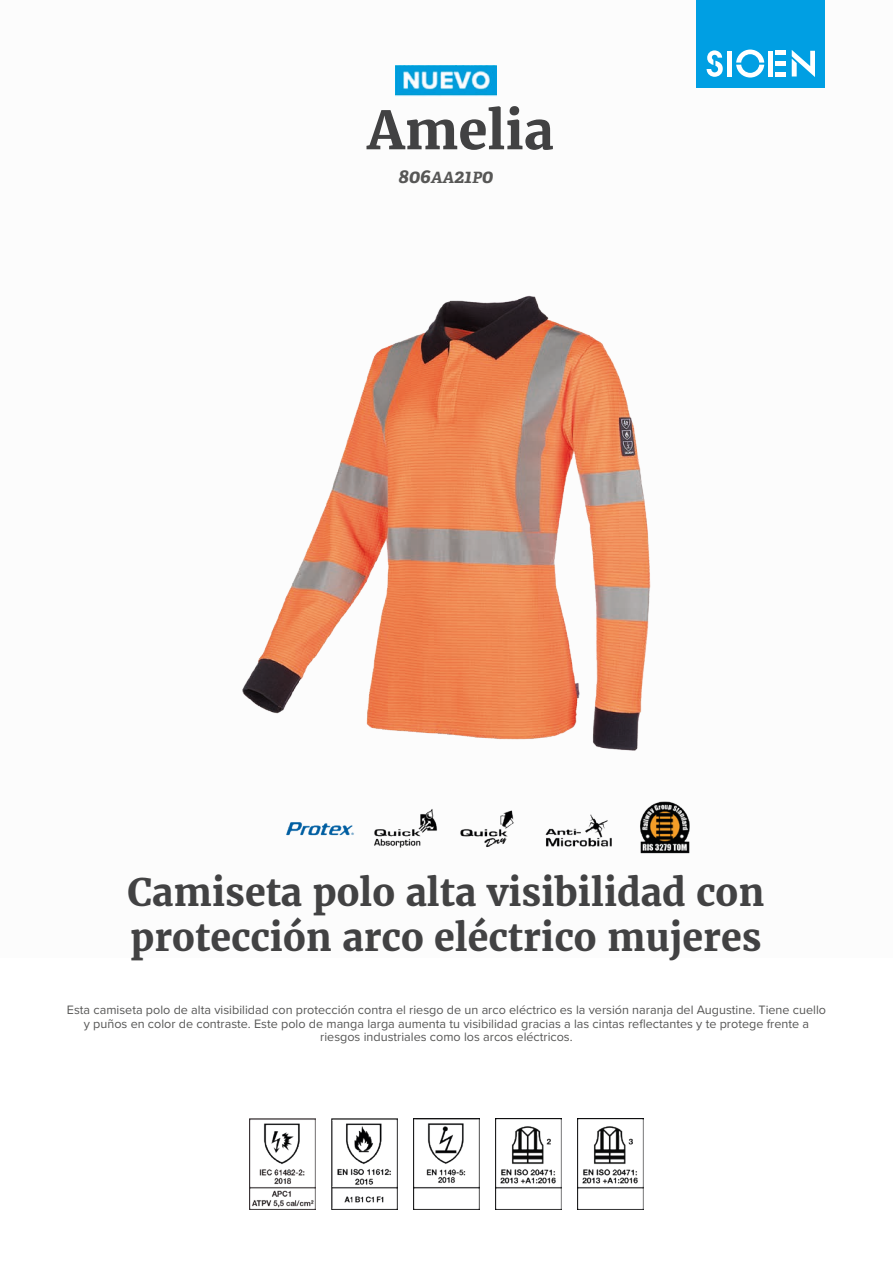
<style>
.page{position:relative;width:893px;height:1263px;background:#fff}
.page>*{position:absolute;margin:0;border:0;box-sizing:border-box;transform-origin:0 0}
.t1{font:700 52.5px "Merriweather";color:#424243}
.t2{font:700 37.5px/45px "Merriweather";color:#424243}
.t3{font:italic 700 19.5px "Adelle";color:#575756}
.t4{font:12.6px/13.6px "Proxima Nova";color:#575756;text-align:center}
.s1{font-size:15.6px}
</style>
<div class="page">
<div style="left:697px;top:0;width:128px;height:88px;background:#009fe3"></div>
<svg style="left:707px;top:50px;width:16px;height:27px"></svg>
<svg style="left:736px;top:50px;width:28px;height:28px"></svg>
<div style="left:727px;top:51px;width:5px;height:26px;background:#fff"></div>
<div style="left:768px;top:51px;width:5px;height:26px;background:#fff"></div>
<div style="left:775px;top:72px;width:11px;height:5px;background:#fff"></div>
<div style="left:775px;top:61px;width:11px;height:5px;background:#fff"></div>
<hr style="left:775px;top:51px;width:11px;height:4px;background:#fff">
<svg style="left:792px;top:50px;width:23px;height:27px"></svg>
<img style="left:688px;top:817px;width:2px;height:37px">
<img style="left:249px;top:1118px;width:66px;height:92px">
<img style="left:331px;top:1118px;width:67px;height:92px">
<img style="left:413px;top:1118px;width:67px;height:92px">
<img style="left:495px;top:1118px;width:67px;height:92px">
<img style="left:577px;top:1118px;width:67px;height:92px">
<img style="left:242px;top:295px;width:446px;height:559px">
<img style="left:395px;top:65px;width:102px;height:32px">
<h1 class="t1" style="left:368px;top:95px;width:188px">Amelia</h1>
<h3 class="t3" style="left:399px;top:164px;width:96px">806<span class="s1">AA</span>21<span class="s1">P</span>0</h3>
<h2 class="t2" style="left:128px;top:869px;width:638px">Camiseta polo alta visibilidad con protección arco eléctrico mujeres</h2>
<p class="t4" style="left:67px;top:1002px;width:761px">Esta camiseta polo de alta visibilidad con protección contra el riesgo de un arco eléctrico es la versión naranja del Augustine. Tiene cuello y puños en color de contraste. Este polo de manga larga aumenta tu visibilidad gracias a las cintas reflectantes y te protege frente a riesgos industriales como los arcos eléctricos.</p>
</div>
